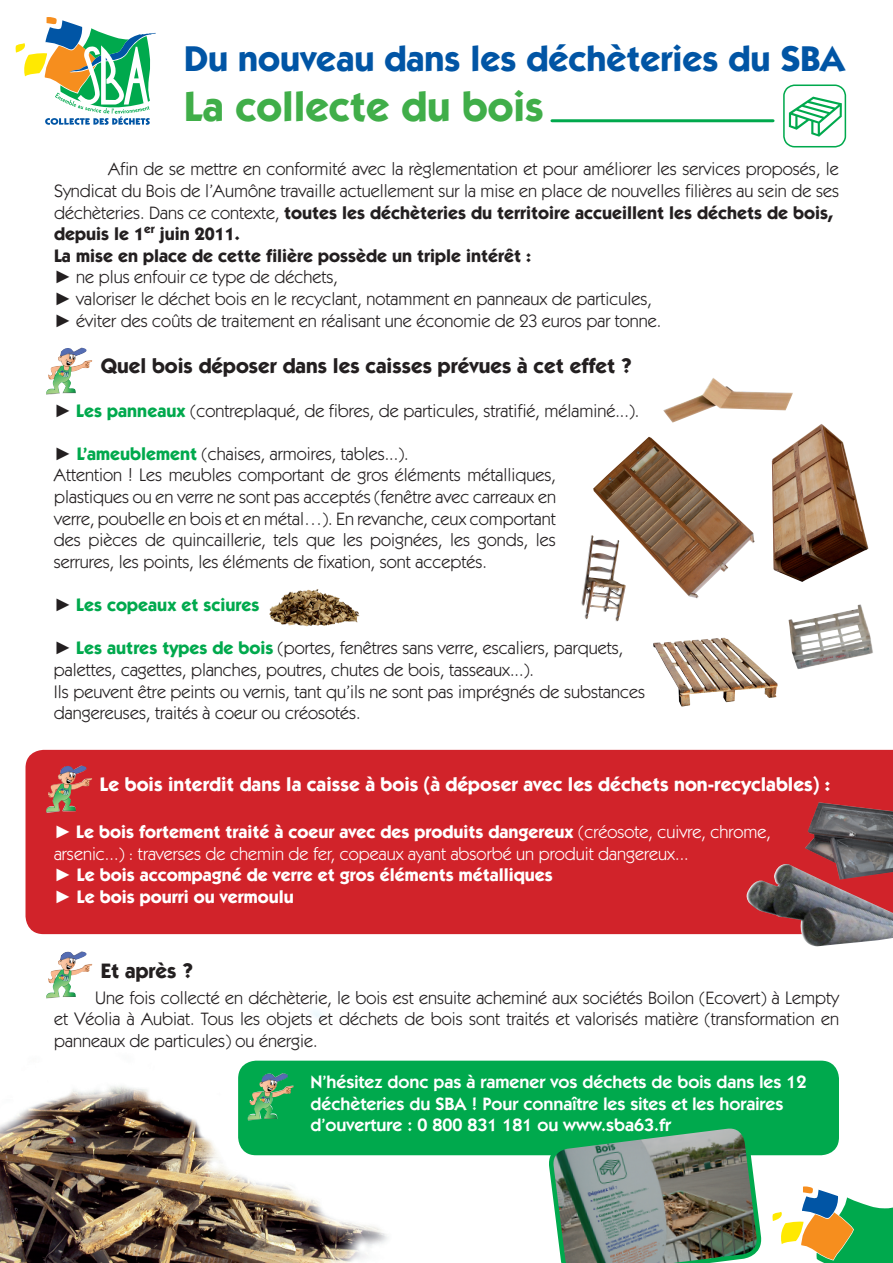
<style>
.page{position:relative;width:893px;height:1263px;background:#fff}
.page>*{position:absolute;margin:0;border:0;box-sizing:border-box;transform-origin:0 0}
.t1{font:700 42px "Itc Kabel";color:#40ae49}
.t2{font:700 36px "Itc Kabel";color:#0155a5}
.t3{font:700 21px "Itc Kabel";color:#231f20}
.t4{font:700 19.5px "Itc Kabel";color:#fff}
.t5{font:18px/21.6px "Itc Kabel";color:#231f20}
.t6{font:700 18px/21.6px "Itc Kabel";color:#fff}
.t7{font:600 18px/21.6px "Itc Kabel";color:#fff}
.t8{font:700 18px "Itc Kabel";color:#00a94d}
.s1{font-weight:700}
.s2{font-family:"Arial"}
.s3{font-weight:700;color:#00a94d}
.s4{font-family:"Arial";font-weight:400;color:#231f20}
.s5{font-family:"Arial";font-weight:400}
.s6{font-weight:400}
</style>
<div class="page">
<div style="left:26px;top:750px;width:867px;height:184px;background:#d1232a"></div>
<img style="left:0;top:1010px;width:410px;height:253px">
<svg style="left:16px;top:17px;width:140px;height:108px"></svg>
<svg style="left:783px;top:84px;width:64px;height:64px"></svg>
<hr style="left:552px;top:119px;width:221px;height:3px;background:#00a94d">
<img style="left:663px;top:378px;width:130px;height:45px">
<img style="left:593px;top:437px;width:162px;height:161px">
<img style="left:772px;top:424px;width:96px;height:158px">
<img style="left:581px;top:535px;width:45px;height:87px">
<img style="left:653px;top:637px;width:125px;height:70px">
<img style="left:269px;top:589px;width:91px;height:37px">
<img style="left:788px;top:604px;width:85px;height:65px">
<img style="left:46px;top:348px;width:46px;height:47px">
<img style="left:46px;top:765px;width:46px;height:48px">
<img style="left:741px;top:861px;width:152px;height:85px">
<img style="left:805px;top:802px;width:88px;height:77px">
<img style="left:46px;top:951px;width:46px;height:48px">
<div style="left:238px;top:1061px;width:601px;height:94px;background:#00a94d;border-radius:18px"></div>
<svg style="left:772px;top:1186px;width:121px;height:77px"></svg>
<img style="left:248px;top:1073px;width:46px;height:47px">
<img style="left:549px;top:1128px;width:212px;height:135px">
<h2 class="t2" style="left:184px;top:37px;width:662px">Du nouveau dans les déchèteries du SBA</h2>
<h1 class="t1" style="left:184px;top:81px;width:361px">La collecte du bois</h1>
<p class="t5" style="left:54px;top:159px;width:786px;text-indent:54px">Afin de se mettre en conformité avec la règlementation et pour améliorer les services proposés, le Syndicat du Bois de l’Aumône travaille actuellement sur la mise en place de nouvelles filières au sein de ses déchèteries. Dans ce contexte, <span class="s1">toutes les déchèteries du territoire accueillent les déchets de bois, depuis le 1</span><sup>er</sup> <span class="s1">juin 2011.<br>La mise en place de cette filière possède un triple intérêt :<br></span><span class="s2">►</span> ne plus enfouir ce type de déchets,<br><span class="s2">►</span> valoriser le déchet bois en le recyclant, notamment en panneaux de particules,<br><span class="s2">►</span> éviter des coûts de traitement en réalisant une économie de 23 euros par tonne.</p>
<p class="t3" style="left:101px;top:353px;width:532px">Quel bois déposer dans les caisses prévues à cet effet ?</p>
<p class="t5" style="left:54px;top:400px;width:587px"><span class="s2">►</span> <span class="s3">Les panneaux</span> (contreplaqué, de fibres, de particules, stratifié, mélaminé...).</p>
<p class="t5" style="left:54px;top:443px;width:504px"><span class="s2">►</span> <span class="s3">L’ameublement</span> (chaises, armoires, tables...).<br>Attention ! Les meubles comportant de gros éléments métalliques, plastiques ou en verre ne sont pas acceptés (fenêtre avec carreaux en verre, poubelle en bois et en métal…). En revanche, ceux comportant des pièces de quincaillerie, tels que les poignées, les gonds, les serrures, les points, les éléments de fixation, sont acceptés.</p>
<p class="t8" style="left:54px;top:594px;width:207px"><span class="s4">►</span> Les copeaux et sciures</p>
<p class="t5" style="left:54px;top:637px;width:592px"><span class="s2">►</span> <span class="s3">Les autres types de bois</span> (portes, fenêtres sans verre, escaliers, parquets, palettes, cagettes, planches, poutres, chutes de bois, tasseaux...).<br>Ils peuvent être peints ou vernis, tant qu’ils ne sont pas imprégnés de substances dangereuses, traités à coeur ou créosotés.</p>
<p class="t4" style="left:100px;top:773px;width:732px">Le bois interdit dans la caisse à bois (à déposer avec les déchets non-recyclables) :</p>
<p class="t6" style="left:54px;top:821px;width:718px"><span class="s5">►</span> Le bois fortement traité à coeur avec des produits dangereux <span class="s6">(créosote, cuivre, chrome, arsenic...) : traverses de chemin de fer, copeaux ayant absorbé un produit dangereux...<br></span><span class="s5">►</span> Le bois accompagné de verre et gros éléments métalliques<br><span class="s5">►</span> Le bois pourri ou vermoulu</p>
<p class="t3" style="left:101px;top:958px;width:94px">Et après ?</p>
<p class="t5" style="left:54px;top:987px;width:786px;text-align:justify;text-indent:41px">Une fois collecté en déchèterie, le bois est ensuite acheminé aux sociétés Boilon (Ecovert) à Lempty et Véolia à Aubiat. Tous les objets et déchets de bois sont traités et valorisés matière (transformation en panneaux de particules) ou énergie.</p>
<p class="t7" style="left:310px;top:1071px;width:498px">N’hésitez donc pas à ramener vos déchets de bois dans les 12 déchèteries du SBA ! Pour connaître les sites et les horaires d’ouverture : 0 800 831 181 ou www.sba63.fr</p>
</div>
